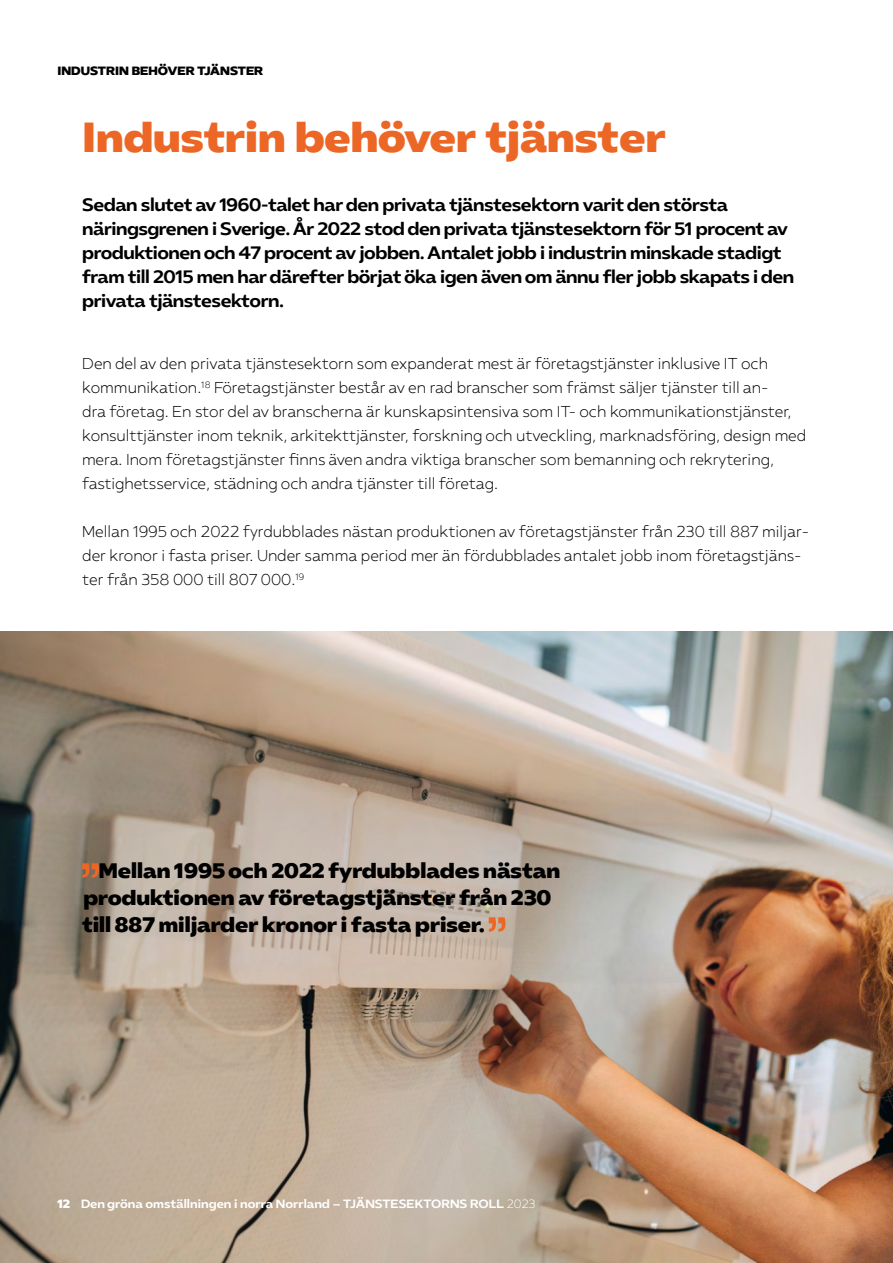
<style>
.page{position:relative;width:893px;height:1263px;background:#fff}
.page>*{position:absolute;margin:0;border:0;box-sizing:border-box;transform-origin:0 0}
.t1{font:42px "Almega Sans Display";color:#ec6725}
.t2{font:21px/27px "Almega Sans Display";color:#000}
.t3{font:700 18px/24px "Almega Sans";letter-spacing:-.025em;color:#000}
.t4{font:300 15.75px/24px "Almega Sans";color:#000}
.t5{font:700 12px "Almega Sans";color:#fff}
.t6{font:12px "Almega Sans Display";color:#000}
.s1{font-family:"Almega Sans Display";font-weight:400}
.s2{font-weight:300}
</style>
<div class="page">
<img style="left:0;top:631px;width:893px;height:632px">
<svg style="left:82px;top:863px;width:17px;height:15px"></svg>
<svg style="left:489px;top:917px;width:16px;height:15px"></svg>
<p class="t6" style="left:57px;top:62px;width:207px">INDUSTRIN BEHÖVER TJÄNSTER</p>
<h1 class="t1" style="left:82px;top:107px;width:585px">Industrin behöver tjänster</h1>
<p class="t3" style="left:82px;top:193px;width:714px">Sedan slutet av 1960-talet har den privata tjänstesektorn varit den största näringsgrenen i Sverige. År 2022 stod den privata tjänstesektorn för 51 procent av produktionen och 47 procent av jobben. Antalet jobb i industrin minskade stadigt fram till 2015 men har därefter börjat öka igen även om ännu fler jobb skapats i den privata tjänstesektorn.</p>
<p class="t4" style="left:82px;top:351px;width:726px">Den del av den privata tjänstesektorn som expanderat mest är företagstjänster inklusive IT och kommunikation.<sup>18</sup> Företagstjänster består av en rad branscher som främst säljer tjänster till an-<br>dra företag. En stor del av branscherna är kunskapsintensiva som IT- och kommunikationstjänster, konsulttjänster inom teknik, arkitekttjänster, forskning och utveckling, marknadsföring, design med mera. Inom företagstjänster finns även andra viktiga branscher som bemanning och rekrytering, fastighetsservice, städning och andra tjänster till företag.</p>
<p class="t4" style="left:82px;top:519px;width:728px">Mellan 1995 och 2022 fyrdubblades nästan produktionen av företagstjänster från 230 till 887 miljar&shy;der kronor i fasta priser. Under samma period mer än fördubblades antalet jobb inom företagstjäns&shy;ter från 358 000 till 807 000.<sup>19</sup></p>
<h2 class="t2" style="left:82px;top:857px;width:479px;text-indent:17px">Mellan 1995 och 2022 fyrdubblades nästan produktionen av företagstjänster från 230 till 887 miljarder kronor i fasta priser.</h2>
<p class="t5" style="left:57px;top:1196px;width:480px"><span class="s1">12</span> Den gröna omställningen i norra Norrland – TJÄNSTESEKTORNS ROLL <span class="s2">2023</span></p>
</div>
